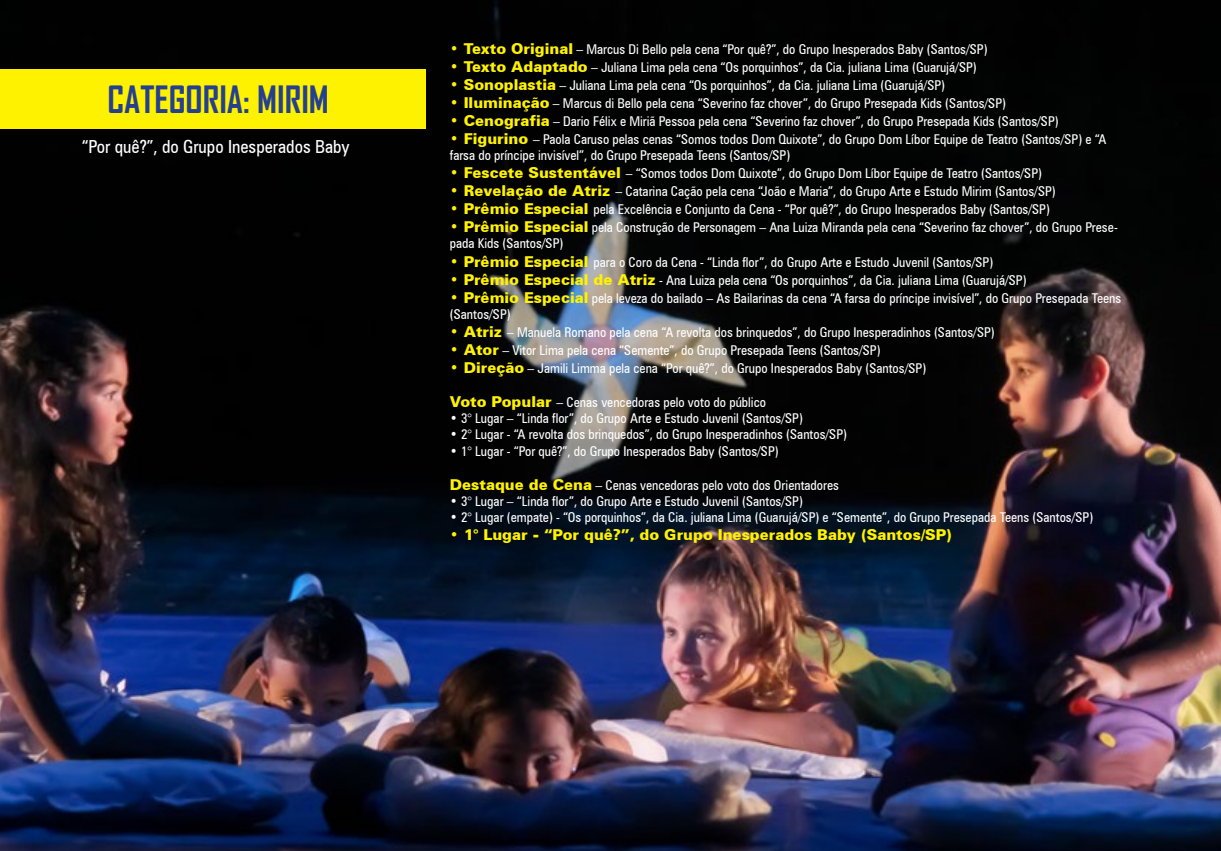
<style>
.page{position:relative;width:1221px;height:851px;background:#fff}
.page>*{position:absolute;margin:0;border:0;box-sizing:border-box;transform-origin:0 0}
.t1{font:700 36px "Agency FB";color:#25408f}
.t2{font:condensed 18px "Zurich BT";color:#fff}
.t3{font:900 15px "Zurich BT";color:#fff200}
.t4{font:condensed 13.5px/16.2px "Zurich BT";color:#fff}
.s1{font-weight:900;font-stretch:normal;font-size:15px;color:#fff200}
</style>
<div class="page">
<img style="left:0;top:0;width:1220px;height:850px">
<div style="left:0;top:69px;width:425px;height:59px;background:#fff200"></div>
<h1 class="t1" style="left:107px;top:77px;width:223px">CATEGORIA: MIRIM</h1>
<h2 class="t2" style="left:82px;top:135px;width:269px">“Por quê?”, do Grupo Inesperados Baby</h2>
<p class="t4" style="left:450px;top:41px;width:539px"><span class="s1">• Texto Original</span> – Marcus Di Bello pela cena “Por quê?”, do Grupo Inesperados Baby (Santos/SP)</p>
<p class="t4" style="left:450px;top:59px;width:528px"><span class="s1">• Texto Adaptado</span> – Juliana Lima pela cena “Os porquinhos”, da Cia. juliana Lima (Guarujá/SP)</p>
<p class="t4" style="left:450px;top:77px;width:497px"><span class="s1">• Sonoplastia</span> – Juliana Lima pela cena “Os porquinhos”, da Cia. juliana Lima (Guarujá/SP)</p>
<p class="t4" style="left:450px;top:95px;width:557px"><span class="s1">• Iluminação</span> – Marcus di Bello pela cena “Severino faz chover”, do Grupo Presepada Kids (Santos/SP)</p>
<p class="t4" style="left:450px;top:113px;width:610px"><span class="s1">• Cenografia</span> – Dario Félix e Miriã Pessoa pela cena “Severino faz chover”, do Grupo Presepada Kids (Santos/SP)</p>
<p class="t4" style="left:450px;top:131px;width:658px"><span class="s1">• Figurino</span> – Paola Caruso pelas cenas “Somos todos Dom Quixote”, do Grupo Dom Líbor Equipe de Teatro (Santos/SP) e “A farsa do príncipe invisível”, do Grupo Presepada Teens (Santos/SP)</p>
<p class="t4" style="left:450px;top:165px;width:593px"><span class="s1">• Fescete Sustentável</span> – “Somos todos Dom Quixote”, do Grupo Dom Líbor Equipe de Teatro (Santos/SP)</p>
<p class="t4" style="left:450px;top:183px;width:607px"><span class="s1">• Revelação de Atriz</span> – Catarina Cação pela cena “João e Maria”, do Grupo Arte e Estudo Mirim (Santos/SP)</p>
<p class="t4" style="left:450px;top:201px;width:601px"><span class="s1">• Prêmio Especial</span> pela Excelência e Conjunto da Cena - “Por quê?”, do Grupo Inesperados Baby (Santos/SP)</p>
<p class="t4" style="left:450px;top:219px;width:669px"><span class="s1">• Prêmio Especial</span> pela Construção de Personagem – Ana Luiza Miranda pela cena “Severino faz chover”, do Grupo Prese&shy;pada Kids (Santos/SP)</p>
<p class="t4" style="left:450px;top:253px;width:545px"><span class="s1">• Prêmio Especial</span> para o Coro da Cena - “Linda flor”, do Grupo Arte e Estudo Juvenil (Santos/SP)</p>
<p class="t4" style="left:450px;top:271px;width:578px"><span class="s1">• Prêmio Especial de Atriz</span> - Ana Luiza pela cena “Os porquinhos”, da Cia. juliana Lima (Guarujá/SP)</p>
<p class="t4" style="left:450px;top:289px;width:673px"><span class="s1">• Prêmio Especial</span> pela leveza do bailado – As Bailarinas da cena “A farsa do príncipe invisível”, do Grupo Presepada Teens (Santos/SP)</p>
<p class="t4" style="left:450px;top:324px;width:546px"><span class="s1">• Atriz</span> – Manuela Romano pela cena “A revolta dos brinquedos”, do Grupo Inesperadinhos (Santos/SP)</p>
<p class="t4" style="left:450px;top:342px;width:432px"><span class="s1">• Ator</span> – Vitor Lima pela cena “Semente”, do Grupo Presepada Teens (Santos/SP)</p>
<p class="t4" style="left:450px;top:360px;width:478px"><span class="s1">• Direção</span> – Jamili Limma pela cena “Por quê?”, do Grupo Inesperados Baby (Santos/SP)</p>
<p class="t4" style="left:450px;top:394px;width:318px"><span class="s1">Voto Popular</span> – Cenas vencedoras pelo voto do público</p>
<p class="t4" style="left:450px;top:410px;width:354px">• 3° Lugar – “Linda flor”, do Grupo Arte e Estudo Juvenil (Santos/SP)</p>
<p class="t4" style="left:450px;top:426px;width:398px">• 2° Lugar - “A revolta dos brinquedos”, do Grupo Inesperadinhos (Santos/SP)</p>
<p class="t4" style="left:450px;top:442px;width:330px">• 1° Lugar - “Por quê?”, do Grupo Inesperados Baby (Santos/SP)</p>
<p class="t4" style="left:450px;top:477px;width:390px"><span class="s1">Destaque de Cena</span> – Cenas vencedoras pelo voto dos Orientadores</p>
<p class="t4" style="left:450px;top:493px;width:354px">• 3° Lugar – “Linda flor”, do Grupo Arte e Estudo Juvenil (Santos/SP)</p>
<p class="t4" style="left:450px;top:509px;width:645px">• 2° Lugar (empate) - “Os porquinhos”, da Cia. juliana Lima (Guarujá/SP) e “Semente”, do Grupo Presepada Teens (Santos/SP)</p>
<p class="t3" style="left:450px;top:525px;width:504px">• 1° Lugar - “Por quê?”, do Grupo Inesperados Baby (Santos/SP)</p>
</div>
